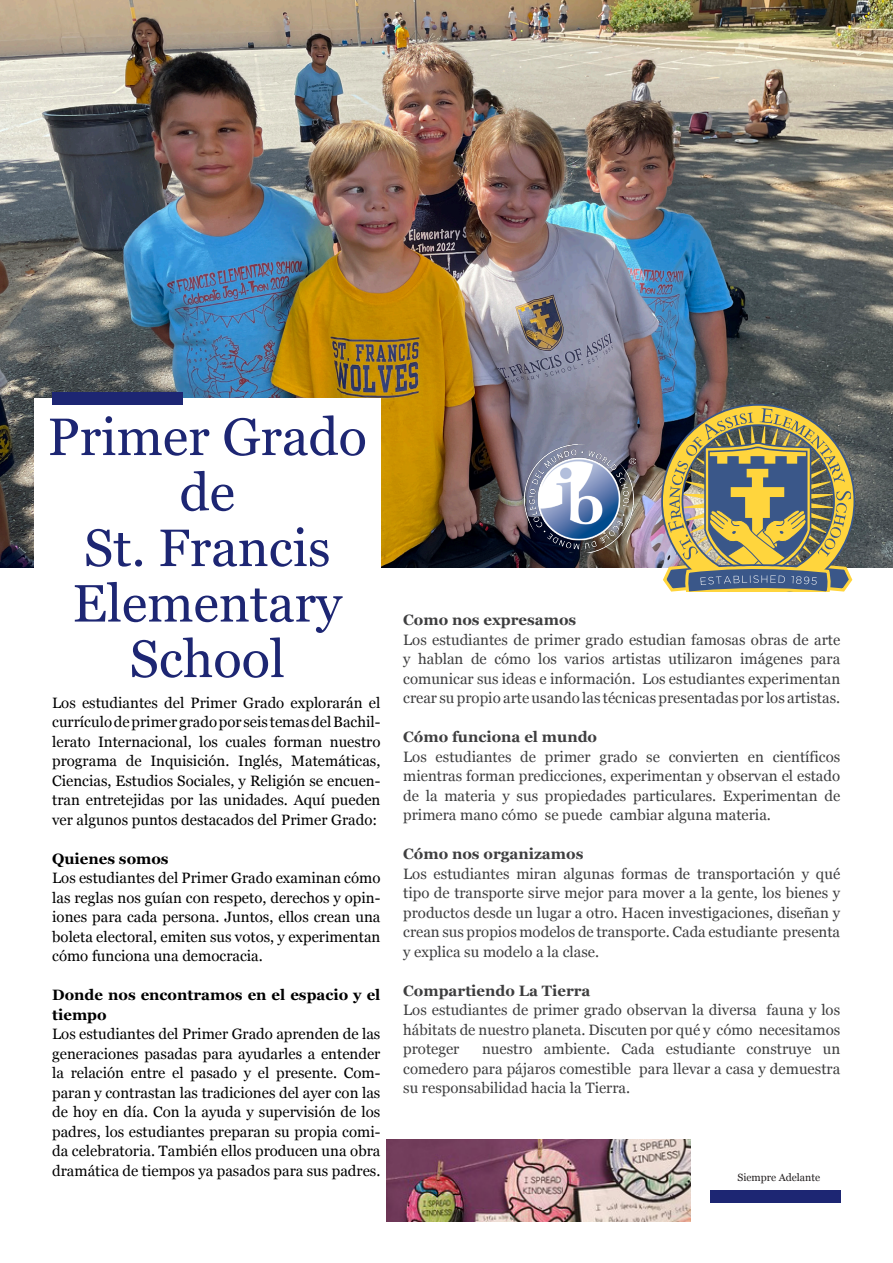
<style>
.page{position:relative;width:893px;height:1263px;background:#fff}
.page>*{position:absolute;margin:0;border:0;box-sizing:border-box;transform-origin:0 0}
._01_Headline{font:52.5px/55.5px "Georgia";color:#1d2673;text-align:center}
._05_body_text{font:15px/19.5px "Georgia";color:#3e3e3f;text-align:justify}
._06_Photo_Caption{font:15px/19.5px "Georgia";color:#000;text-align:justify}
._05_body_text-2{font:700 15px "Georgia";color:#3e3e3f}
._06_Photo_Caption-2{font:700 15px/19.5px "Georgia";color:#000}
._06_Photo_Caption-3{font:10.5px "Georgia";color:#231f20}
</style>
<div class="page">
<img style="left:0;top:0;width:893px;height:567px">
<div style="left:34px;top:398px;width:346px;height:378px;background:#fff"></div>
<div style="left:52px;top:392px;width:131px;height:12px;background:#1d2673"></div>
<svg style="left:661px;top:404px;width:194px;height:187px;background:#948e63"></svg>
<div style="left:710px;top:1190px;width:130px;height:12px;background:#1d2673"></div>
<img style="left:387px;top:1140px;width:304px;height:82px">
<img style="left:524px;top:444px;width:111px;height:109px">
<p class="_01_Headline" style="left:48px;top:407px;width:321px">Primer Grado</p>
<p class="_01_Headline" style="left:179px;top:462px;width:57px">de</p>
<p class="_01_Headline" style="left:73px;top:518px;width:271px">St. Francis<br>Elementary<br>School</p>
<p class="_06_Photo_Caption" style="left:52px;top:692px;width:330px">Los estudiantes del Primer Grado explorarán el currículo de primer grado por seis temas del Bachil&shy;lerato Internacional, los cuales forman nuestro programa de Inquisición. Inglés, Matemáticas, Ciencias, Estudios Sociales, y Religión se encuen&shy;tran entretejidas por las unidades. Aquí pueden ver algunos puntos destacados del Primer Grado:</p>
<p class="_06_Photo_Caption-2" style="left:52px;top:848px;width:118px">Quienes somos</p>
<p class="_06_Photo_Caption" style="left:52px;top:868px;width:330px">Los estudiantes del Primer Grado examinan cómo las reglas nos guían con respeto, derechos y opin&shy;iones para cada persona. Juntos, ellos crean una boleta electoral, emiten sus votos, y experimentan cómo funciona una democracia.</p>
<p class="_06_Photo_Caption-2" style="left:52px;top:984px;width:330px">Donde nos encontramos en el espacio y el tiempo</p>
<p class="_06_Photo_Caption" style="left:52px;top:1024px;width:330px">Los estudiantes del Primer Grado aprenden de las generaciones pasadas para ayudarles a entender la relación entre el pasado y el presente. Com&shy;paran y contrastan las tradiciones del ayer con las de hoy en día. Con la ayuda y supervisión de los padres, los estudiantes preparan su propia comi&shy;da celebratoria. También ellos producen una obra dramática de tiempos ya pasados para sus padres.</p>
<p class="_05_body_text-2" style="left:403px;top:609px;width:175px">Como nos expresamos</p>
<p class="_05_body_text" style="left:403px;top:629px;width:439px">Los estudiantes de primer grado estudian famosas obras de arte y hablan de cómo los varios artistas utilizaron imágenes para comunicar sus ideas e información. Los estudiantes experimentan crear su propio arte usando las técnicas presentadas por los artistas.</p>
<p class="_05_body_text-2" style="left:403px;top:726px;width:195px">Cómo funciona el mundo</p>
<p class="_05_body_text" style="left:403px;top:746px;width:438px">Los estudiantes de primer grado se convierten en científicos mientras forman predicciones, experimentan y observan el estado de la materia y sus propiedades particulares. Experimentan de primera mano cómo se puede cambiar alguna materia.</p>
<p class="_05_body_text-2" style="left:403px;top:843px;width:182px">Cómo nos organizamos</p>
<p class="_05_body_text" style="left:403px;top:863px;width:438px">Los estudiantes miran algunas formas de transportación y qué tipo de transporte sirve mejor para mover a la gente, los bienes y productos desde un lugar a otro. Hacen investigaciones, diseñan y crean sus propios modelos de transporte. Cada estudiante presenta y explica su modelo a la clase.</p>
<p class="_05_body_text-2" style="left:403px;top:979px;width:189px">Compartiendo La Tierra</p>
<p class="_05_body_text" style="left:403px;top:1000px;width:438px">Los estudiantes de primer grado observan la diversa fauna y los hábitats de nuestro planeta. Discuten por qué y cómo necesitamos proteger</p>
<p class="_05_body_text" style="left:403px;top:1039px;width:439px;text-indent:79px">nuestro ambiente. Cada estudiante construye un comedero para pájaros comestible para llevar a casa y demuestra su responsabilidad hacia la Tierra.</p>
<p class="_06_Photo_Caption-3" style="left:737px;top:1170px;width:84px">Siempre Adelante</p>
</div>
